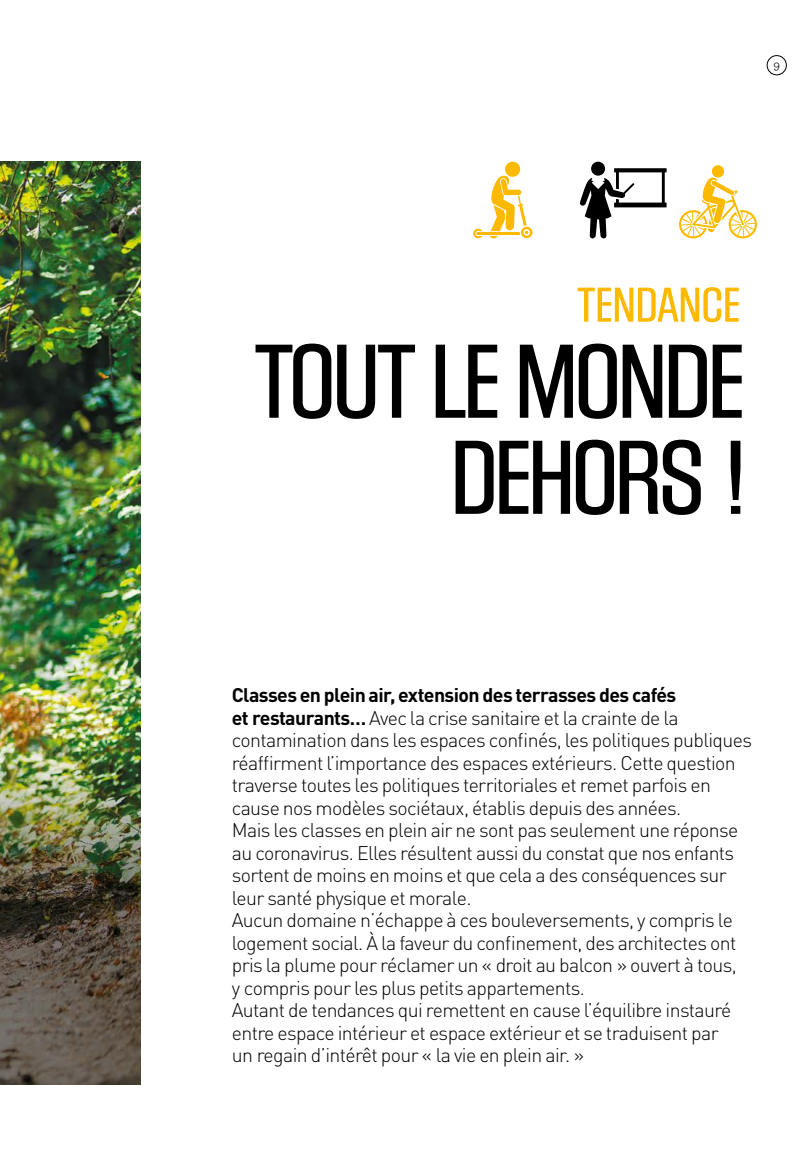
<style>
.page{position:relative;width:808px;height:1170px;background:#fff}
.page>*{position:absolute;margin:0;border:0;box-sizing:border-box;transform-origin:0 0}
.t1{font:109.5px/96px "Block Gothic Med Cond";letter-spacing:-.02em;color:#000;text-align:right}
.t2{font:51px "Block Gothic Med Cond";letter-spacing:.01em;color:#fbb900}
.t3{font:300 19.5px/22.5px "DINOT";letter-spacing:-.03em;color:#000}
.t4{font:12.75px "Archer";color:#000}
.s1{font-weight:700}
</style>
<div class="page">
<img style="left:0;top:162px;width:140px;height:922px">
<div style="left:767px;top:55px;width:20px;height:20px;border:1px solid #000;border-radius:50%"></div>
<div style="left:591px;top:162px;width:14px;height:14px;background:#000;border-radius:50%"></div>
<svg style="left:580px;top:168px;width:86px;height:70px"></svg>
<div style="left:505px;top:162px;width:15px;height:15px;background:#fbb900;border-radius:50%"></div>
<svg style="left:473px;top:175px;width:59px;height:63px"></svg>
<svg style="left:679px;top:165px;width:78px;height:74px"></svg>
<p class="t4" style="left:773px;top:56px;width:8px">9</p>
<h2 class="t2" style="left:577px;top:278px;width:164px">TENDANCE</h2>
<h1 class="t1" style="left:255px;top:338px;width:491px">TOUT LE MONDE<br>DEHORS !</h1>
<p class="t3" style="left:232px;top:683px;width:522px"><span class="s1">Classes en plein air, extension des terrasses des cafés<br>et restaurants…</span> Avec la crise sanitaire et la crainte de la contamination dans les espaces confinés, les politiques publiques réaffirment l’importance des espaces extérieurs. Cette question traverse toutes les politiques territoriales et remet parfois en cause nos modèles sociétaux, établis depuis des années.<br>Mais les classes en plein air ne sont pas seulement une réponse au coronavirus. Elles résultent aussi du constat que nos enfants sortent de moins en moins et que cela a des conséquences sur leur santé physique et morale.<br>Aucun domaine n’échappe à ces bouleversements, y compris le logement social. À la faveur du confinement, des architectes ont pris la plume pour réclamer un « droit au balcon » ouvert à tous,<br>y compris pour les plus petits appartements.<br>Autant de tendances qui remettent en cause l’équilibre instauré entre espace intérieur et espace extérieur et se traduisent par<br>un regain d’intérêt pour « la vie en plein air. »</p>
</div>
